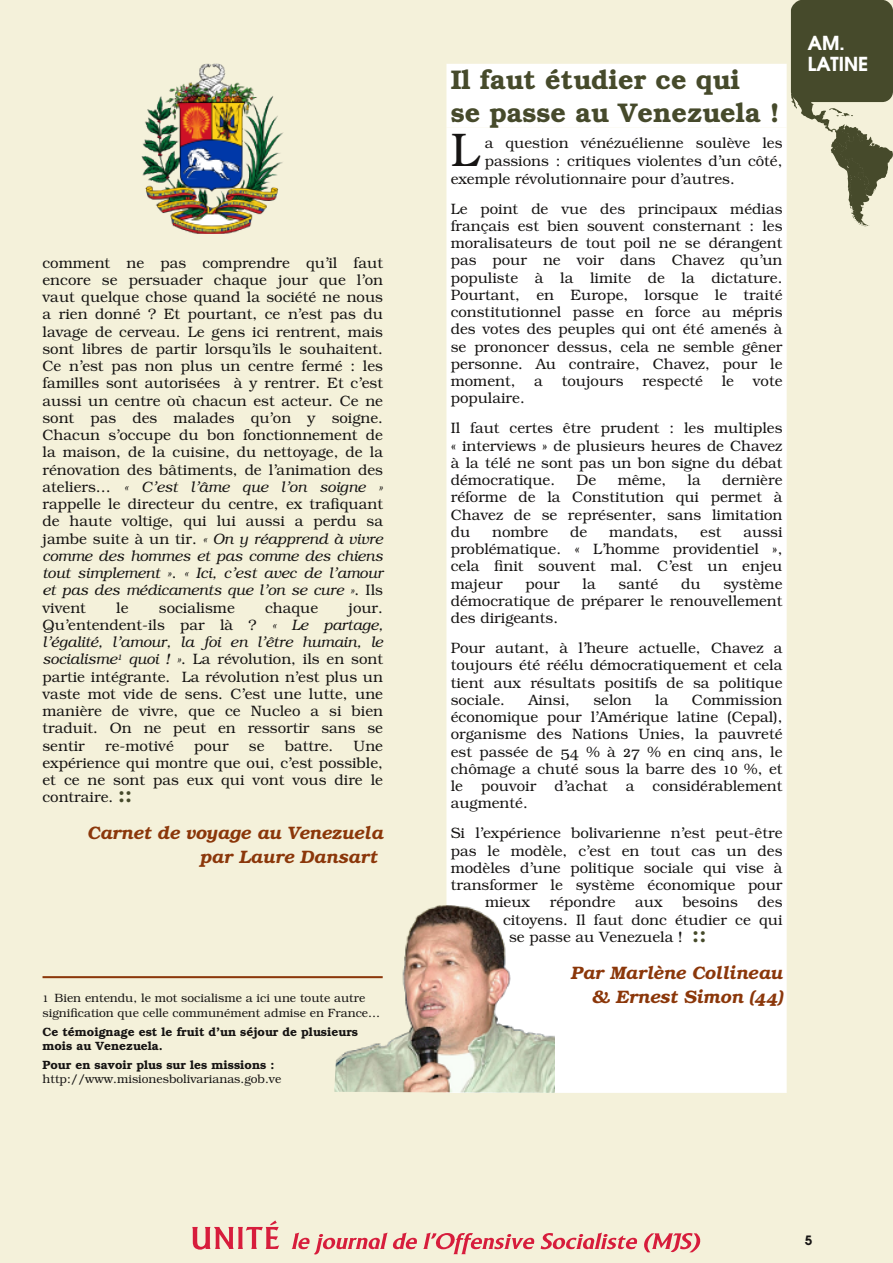
<style>
.page{position:relative;width:893px;height:1263px;background:#f4f1da}
.page>*{position:absolute;margin:0;border:0;box-sizing:border-box;transform-origin:0 0}
.t1{font:47.25px "Kerkis";color:#161413}
.t2{font:700 27px/32.4px "Kerkis";color:#464a2b}
.t3{font:700 27px/21.6px "Kerkis Sans";color:#fff}
.t4{font:italic 700 18px/24px "Kerkis";color:#8b370a;text-align:right}
.t5{font:700 18px "Kerkis Sans";color:#161413}
.t6{font:15px/17.2px "Kerkis";color:#161413;text-align:justify}
.t7{font:12px/14.4px "Kerkis";color:#161413}
.t8{font:700 12px/14.4px "Kerkis";color:#161413}
.s1{font-style:italic}
.s2{font-weight:700;font-size:21px;color:#464a2b}
</style>
<div class="page">
<svg style="left:192px;top:1220px;width:87px;height:29px"></svg>
<svg style="left:292px;top:1232px;width:125px;height:22px"></svg>
<svg style="left:423px;top:1232px;width:112px;height:22px"></svg>
<svg style="left:541px;top:1232px;width:160px;height:20px"></svg>
<svg style="left:791px;top:0;width:102px;height:227px"></svg>
<div style="left:446px;top:128px;width:341px;height:965px;background:#fff"></div>
<div style="left:446px;top:64px;width:341px;height:64px;background:#fff"></div>
<hr style="left:43px;top:976px;width:340px;height:2px;background:#8b370a">
<img style="left:142px;top:64px;width:141px;height:170px">
<img style="left:334px;top:905px;width:220px;height:188px">
<p class="t6" style="left:43px;top:254px;width:342px">comment ne pas comprendre qu’il faut encore se persuader chaque jour que l’on vaut quelque chose quand la société ne nous a rien donné ? Et pourtant, ce n’est pas du lavage de cerveau. Le gens ici rentrent, mais sont libres de partir lorsqu’ils le souhaitent.<br>Ce n’est pas non plus un centre fermé : les familles sont autorisées à y rentrer. Et c’est aussi un centre où chacun est acteur. Ce ne sont pas des malades qu’on y soigne.<br>Chacun s’occupe du bon fonctionnement de la maison, de la cuisine, du nettoyage, de la rénovation des bâtiments, de l’animation des ateliers… <span class="s1">« C’est l’âme que l’on soigne » </span>rappelle le directeur du centre, ex trafiquant de haute voltige, qui lui aussi a perdu sa jambe suite à un tir. <span class="s1">« On y réapprend à vivre comme des hommes et pas comme des chiens tout simplement »</span>. <span class="s1">« Ici, c’est avec de l’amour et pas des médicaments que l’on se cure »</span>. Ils vivent</p>
<p class="t6" style="left:116px;top:599px;width:14px">le</p>
<p class="t6" style="left:159px;top:599px;width:77px">socialisme</p>
<p class="t6" style="left:265px;top:599px;width:55px">chaque</p>
<p class="t6" style="left:43px;top:599px;width:342px;text-indent:306px">jour.<br>Qu’entendent-ils par là ? <span class="s1">« Le partage, l’égalité, l’amour, la foi en l’être humain, le socialisme</span><sup>1</sup> <span class="s1">quoi ! »</span>. La révolution, ils en sont partie intégrante. La révolution n’est plus un vaste mot vide de sens. C’est une lutte, une manière de vivre, que ce Nucleo a si bien traduit. On ne peut en ressortir sans se sentir</p>
<p class="t6" style="left:105px;top:737px;width:70px">re-motivé</p>
<p class="t6" style="left:194px;top:737px;width:36px">pour</p>
<p class="t6" style="left:249px;top:737px;width:17px">se</p>
<p class="t6" style="left:285px;top:737px;width:50px">battre.</p>
<p class="t6" style="left:43px;top:737px;width:342px;text-indent:311px">Une expérience qui montre que oui, c’est possible, et ce ne sont pas eux qui vont vous dire le contraire. <span class="s2">::</span></p>
<p class="t4" style="left:199px;top:821px;width:185px;text-align:left;text-indent:-112px">Carnet de voyage au Venezuela par Laure Dansart</p>
<p class="t7" style="left:43px;top:991px;width:339px">1 Bien entendu, le mot socialisme a ici une toute autre signification que celle communément admise en France…</p>
<p class="t8" style="left:43px;top:1024px;width:317px">Ce témoignage est le fruit d’un séjour de plusieurs mois au Venezuela.</p>
<p class="t8" style="left:43px;top:1057px;width:234px">Pour en savoir plus sur les missions :</p>
<p class="t7" style="left:43px;top:1071px;width:240px">http://www.misionesbolivarianas.gob.ve</p>
<h2 class="t2" style="left:451px;top:64px;width:330px">Il faut étudier ce qui<br>se passe au Venezuela !</h2>
<h1 class="t1" style="left:451px;top:122px;width:30px">L</h1>
<p class="t6" style="left:485px;top:134px;width:299px">a question vénézuélienne soulève les</p>
<p class="t6" style="left:485px;top:152px;width:299px">passions : critiques violentes d’un côté,</p>
<p class="t6" style="left:451px;top:170px;width:286px">exemple révolutionnaire pour d’autres.</p>
<p class="t6" style="left:451px;top:200px;width:333px">Le point de vue des principaux médias français est bien souvent consternant : les moralisateurs de tout poil ne se dérangent pas pour ne voir dans Chavez qu’un populiste à la limite de la dictature.<br>Pourtant, en Europe, lorsque le traité constitutionnel passe en force au mépris des votes des peuples qui ont été amenés à se prononcer dessus, cela ne semble gêner personne. Au contraire, Chavez, pour le moment,</p>
<p class="t6" style="left:534px;top:372px;width:10px">a</p>
<p class="t6" style="left:562px;top:372px;width:63px">toujours</p>
<p class="t6" style="left:642px;top:372px;width:62px">respecté</p>
<p class="t6" style="left:722px;top:372px;width:14px">le</p>
<p class="t6" style="left:753px;top:372px;width:31px">vote</p>
<p class="t6" style="left:451px;top:383px;width:333px;line-height:30px">populaire.<br>Il faut certes être prudent : les multiples</p>
<p class="t6" style="left:451px;top:437px;width:333px">« interviews » de plusieurs heures de Chavez à la télé ne sont pas un bon signe du débat démocratique.</p>
<p class="t6" style="left:451px;top:471px;width:333px;text-indent:271px">dernière réforme de la Constitution qui permet à Chavez de se représenter, sans limitation du</p>
<p class="t6" style="left:576px;top:471px;width:21px">De</p>
<p class="t6" style="left:618px;top:471px;width:50px">même,</p>
<p class="t6" style="left:688px;top:471px;width:15px">la</p>
<p class="t6" style="left:492px;top:523px;width:58px">nombre</p>
<p class="t6" style="left:570px;top:523px;width:19px">de</p>
<p class="t6" style="left:609px;top:523px;width:71px">mandats,</p>
<p class="t6" style="left:700px;top:523px;width:23px">est</p>
<p class="t6" style="left:451px;top:523px;width:333px;text-indent:293px">aussi problématique. « L’homme providentiel », cela finit souvent mal. C’est un enjeu majeur</p>
<p class="t6" style="left:525px;top:575px;width:36px">pour</p>
<p class="t6" style="left:583px;top:575px;width:15px">la</p>
<p class="t6" style="left:618px;top:575px;width:41px">santé</p>
<p class="t6" style="left:681px;top:575px;width:21px">du</p>
<p class="t6" style="left:451px;top:575px;width:333px;text-indent:273px">système démocratique de préparer le renouvellement des dirigeants.</p>
<p class="t6" style="left:451px;top:639px;width:333px">Pour autant, à l’heure actuelle, Chavez a toujours été réélu démocratiquement et cela tient aux résultats positifs de sa politique sociale.</p>
<p class="t6" style="left:528px;top:691px;width:43px">Ainsi,</p>
<p class="t6" style="left:593px;top:691px;width:40px">selon</p>
<p class="t6" style="left:655px;top:691px;width:15px">la</p>
<p class="t6" style="left:451px;top:691px;width:333px;text-indent:241px">Commission économique pour l’Amérique latine (Cepal), organisme des Nations Unies, la pauvreté est passée de 54 % à 27 % en cinq ans, le chômage a chuté sous la barre des 10 %, et le pouvoir d’achat a considérablement augmenté.</p>
<p class="t6" style="left:451px;top:824px;width:333px">Si l’expérience bolivarienne n’est peut-être</p>
<p class="t6" style="left:451px;top:842px;width:333px">pas le modèle, c’est en tout cas un des</p>
<p class="t6" style="left:451px;top:859px;width:333px">modèles d’une politique sociale qui vise à</p>
<p class="t6" style="left:451px;top:876px;width:333px">transformer le système économique pour</p>
<p class="t6" style="left:485px;top:893px;width:46px">mieux</p>
<p class="t6" style="left:550px;top:893px;width:67px">répondre</p>
<p class="t6" style="left:635px;top:893px;width:29px">aux</p>
<p class="t6" style="left:682px;top:893px;width:57px">besoins</p>
<p class="t6" style="left:758px;top:893px;width:26px">des</p>
<p class="t6" style="left:503px;top:911px;width:281px">citoyens. Il faut donc étudier ce qui</p>
<p class="t6" style="left:509px;top:928px;width:199px">se passe au Venezuela ! <span class="s2">::</span></p>
<p class="t4" style="left:571px;top:960px;width:213px">Par Marlène Collineau &amp; Ernest Simon (44)</p>
<h2 class="t3" style="left:808px;top:32px;width:62px">AM.<br>LATINE</h2>
<p class="t5" style="left:805px;top:1231px;width:9px">5</p>
</div>
